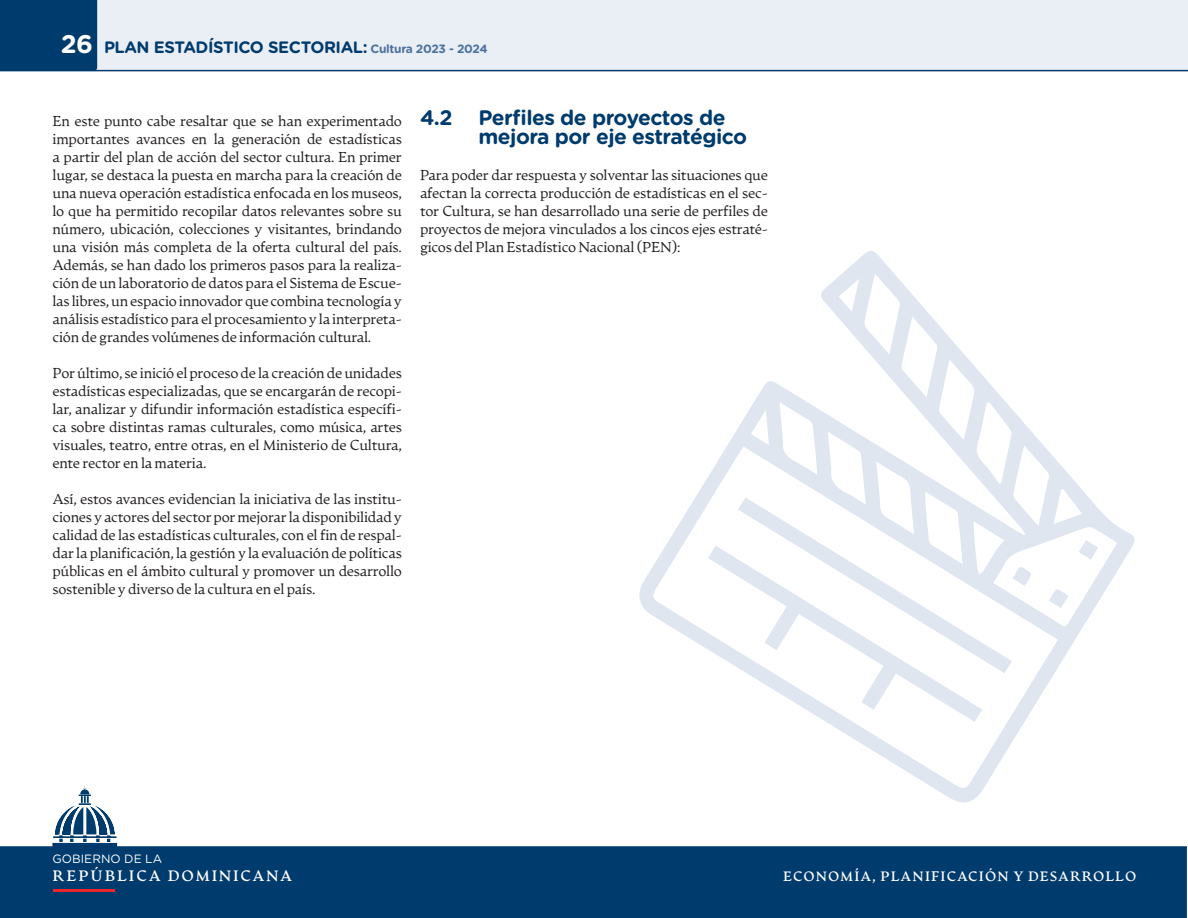
<style>
.page{position:relative;width:1188px;height:918px;background:#fff}
.page>*{position:absolute;margin:0;border:0;box-sizing:border-box;transform-origin:0 0}
.T1{font:700 21px/19.5px "Gotham Rounded";letter-spacing:-.025em;color:#003b6e}
.t1{font:700 16.5px "Gotham Rounded";letter-spacing:-.025em;color:#003b6e}
.t2{font:700 15px "Artifex CF";letter-spacing:.11em;color:#fff}
.TEXTOS_sin_sangria{font:300 14.25px/18px "Artifex CF";letter-spacing:-.02em;color:#231f20;text-align:justify}
.t3{font:700 13.5px "Artifex CF";letter-spacing:.075em;color:#fff}
.t4{font:12px "Gotham Rounded";color:#fff}
.s1{font-size:25.5px;color:#fff}
.s2{font-size:12px;color:#4d729e}
</style>
<div class="page">
<div style="left:97px;top:0;width:1091px;height:70px;background:#eaeef5"></div>
<div style="left:0;top:0;width:97px;height:70px;background:#003b6e"></div>
<hr style="left:0;top:70px;width:1188px;height:1px;background:#003b6e">
<div style="left:0;top:843px;width:1187px;height:75px;background:#003b6e"></div>
<hr style="left:53px;top:889px;width:62px;height:3px;background:#ed242a">
<svg style="left:53px;top:786px;width:63px;height:56px"></svg>
<svg style="left:639px;top:251px;width:496px;height:552px"></svg>
<svg style="left:708px;top:546px;width:274px;height:176px"></svg>
<svg style="left:738px;top:497px;width:274px;height:176px"></svg>
<svg style="left:1013px;top:566px;width:19px;height:20px"></svg>
<svg style="left:1049px;top:589px;width:20px;height:19px"></svg>
<svg style="left:1079px;top:540px;width:19px;height:20px"></svg>
<p class="t1" style="left:61px;top:35px;width:428px"><span class="s1">26</span> PLAN ESTADÍSTICO SECTORIAL: <span class="s2">Cultura 2023 - 2024</span></p>
<p class="TEXTOS_sin_sangria" style="left:53px;top:113px;width:351px">En este punto cabe resaltar que se han experimentado importantes avances en la generación de estadísticas a partir del plan de acción del sector cultura. En primer lugar, se destaca la puesta en marcha para la creación de una nueva operación estadística enfocada en los museos, lo que ha permitido recopilar datos relevantes sobre su número, ubicación, colecciones y visitantes, brindando una visión más completa de la oferta cultural del país.<br>Además, se han dado los primeros pasos para la realiza&shy;ción de un laboratorio de datos para el Sistema de Escue&shy;las libres, un espacio innovador que combina tecnología y análisis estadístico para el procesamiento y la interpreta&shy;ción de grandes volúmenes de información cultural.</p>
<p class="TEXTOS_sin_sangria" style="left:53px;top:365px;width:351px">Por último, se inició el proceso de la creación de unidades estadísticas especializadas, que se encargarán de recopi&shy;lar, analizar y difundir información estadística específi&shy;ca sobre distintas ramas culturales, como música, artes visuales, teatro, entre otras, en el Ministerio de Cultura, ente rector en la materia.</p>
<p class="TEXTOS_sin_sangria" style="left:53px;top:491px;width:351px">Así, estos avances evidencian la iniciativa de las institu&shy;ciones y actores del sector por mejorar la disponibilidad y calidad de las estadísticas culturales, con el fin de respal&shy;dar la planificación, la gestión y la evaluación de políticas públicas en el ámbito cultural y promover un desarrollo sostenible y diverso de la cultura en el país.</p>
<p class="T1" style="left:478px;top:107px;width:270px;text-indent:-58px">4.2 Perfiles de proyectos de mejora por eje estratégico</p>
<p class="TEXTOS_sin_sangria" style="left:420px;top:167px;width:350px">Para poder dar respuesta y solventar las situaciones que afectan la correcta producción de estadísticas en el sec&shy;tor Cultura, se han desarrollado una serie de perfiles de proyectos de mejora vinculados a los cincos ejes estraté&shy;gicos del Plan Estadístico Nacional (PEN):</p>
<p class="t4" style="left:53px;top:851px;width:111px">GOBIERNO DE LA</p>
<p class="t2" style="left:53px;top:867px;width:241px">REPÚBLICA DOMINICANA</p>
<p class="t3" style="left:783px;top:868px;width:355px">ECONOMÍA, PLANIFICACIÓN Y DESARROLLO</p>
</div>
